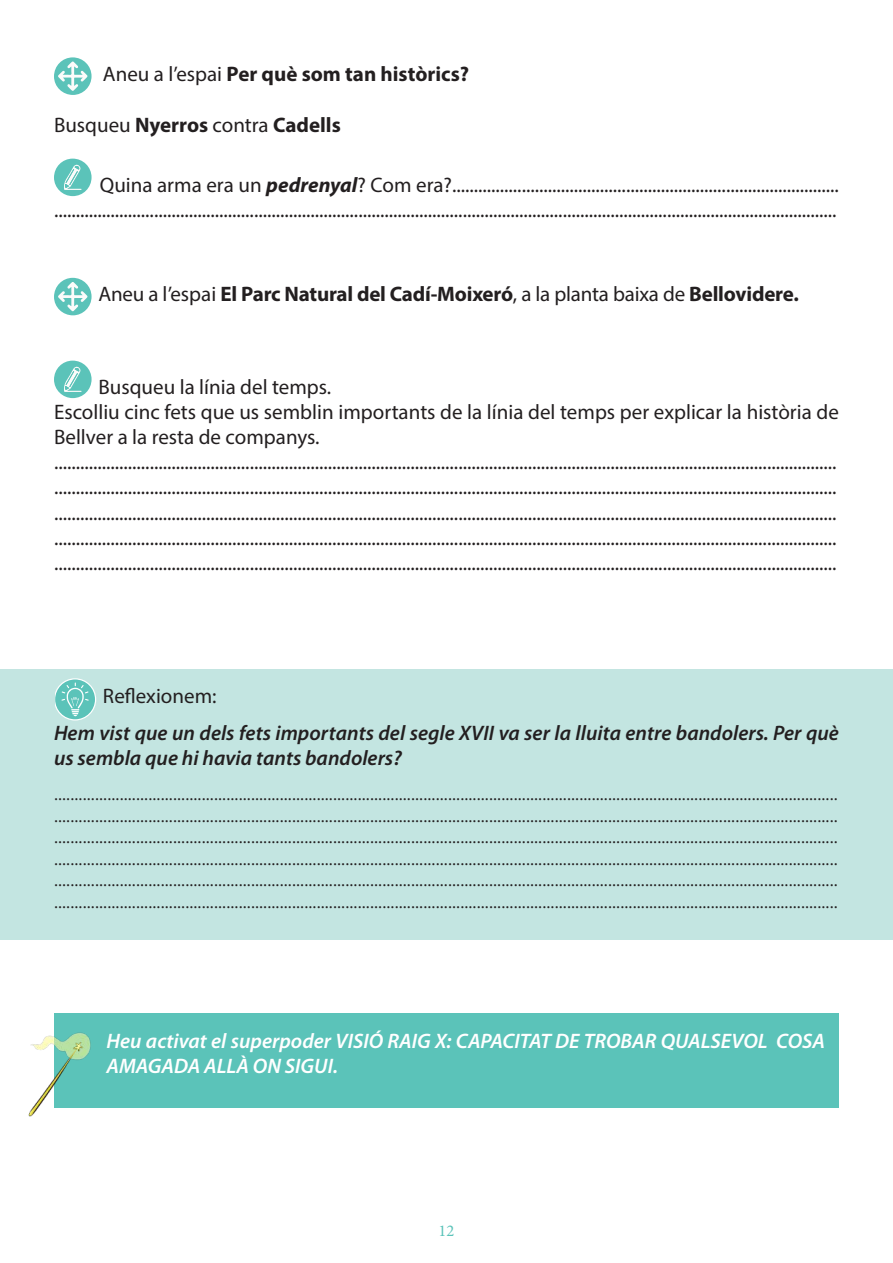
<style>
.page{position:relative;width:893px;height:1263px;background:#fff}
.page>*{position:absolute;margin:0;border:0;box-sizing:border-box;transform-origin:0 0}
.t1{font:21px/25.2px "Myriad Pro";color:#231f20;text-align:right}
.t2{font:700 21px "Myriad Pro";letter-spacing:-.01em;color:#231f20}
.t3{font:italic 600 21px/25.2px "Myriad Pro";color:#231f20}
.t4{font:italic 600 21px/25.2px "Myriad Pro";color:#fff}
.t5{font:18px/21.6px "Minion Pro";color:#231f20;text-align:justify}
.t6{font:16.5px "Minion Pro";color:#5bc3b9}
.s1{font-weight:400}
.s2{font-weight:700;font-style:italic}
</style>
<div class="page">
<div style="left:54px;top:57px;width:38px;height:38px;background:#5bc3b9;border-radius:50%"></div>
<svg style="left:58px;top:61px;width:30px;height:30px"></svg>
<div style="left:54px;top:159px;width:38px;height:37px;background:#5bc3b9;border-radius:50%"></div>
<svg style="left:64px;top:165px;width:17px;height:25px"></svg>
<div style="left:54px;top:278px;width:38px;height:37px;background:#5bc3b9;border-radius:50%"></div>
<svg style="left:58px;top:282px;width:30px;height:29px"></svg>
<div style="left:54px;top:361px;width:38px;height:37px;background:#5bc3b9;border-radius:50%"></div>
<svg style="left:64px;top:367px;width:17px;height:25px"></svg>
<div style="left:0;top:670px;width:893px;height:270px;background:#c3e5e1"></div>
<div style="left:54px;top:1013px;width:785px;height:95px;background:#5bc3b9"></div>
<svg style="left:55px;top:678px;width:41px;height:42px"></svg>
<img style="left:28px;top:1032px;width:63px;height:85px">
<p class="t2" style="left:103px;top:60px;width:368px"><span class="s1">Aneu a l’espai</span> Per què som tan històrics?</p>
<p class="t2" style="left:54px;top:111px;width:288px"><span class="s1">Busqueu</span> Nyerros <span class="s1">contra</span> Cadells</p>
<p class="t1" style="left:54px;top:172px;width:786px">Quina arma era un <span class="s2">pedrenyal</span>? Com era?......................................................................................... ....................................................................................................................................................................................</p>
<p class="t2" style="left:99px;top:280px;width:702px"><span class="s1">Aneu a l’espai</span> El Parc Natural del Cadí-Moixeró<span class="s1">, a la planta baixa de</span> Bellovidere.</p>
<p class="t1" style="left:54px;top:373px;width:786px;text-align:left;text-indent:45px">Busqueu la línia del temps.<br>Escolliu cinc fets que us semblin importants de la línia del temps per explicar la història de Bellver a la resta de companys. .................................................................................................................................................................................... .................................................................................................................................................................................... .................................................................................................................................................................................... .................................................................................................................................................................................... ....................................................................................................................................................................................</p>
<p class="t1" style="left:103px;top:683px;width:115px">Reflexionem:</p>
<p class="t3" style="left:54px;top:720px;width:786px">Hem vist que un dels fets importants del segle XVII va ser la lluita entre bandolers. Per què us sembla que hi havia tants bandolers?</p>
<p class="t5" style="left:54px;top:783px;width:785px">............................................................................................................................................................................................... ............................................................................................................................................................................................... ............................................................................................................................................................................................... ............................................................................................................................................................................................... ............................................................................................................................................................................................... ...............................................................................................................................................................................................</p>
<p class="t4" style="left:107px;top:1028px;width:720px">Heu activat el superpoder VISIÓ RAIG X: CAPACITAT DE TROBAR QUALSEVOL COSA<br>AMAGADA ALLÀ ON SIGUI.</p>
<p class="t6" style="left:439px;top:1219px;width:17px">12</p>
</div>
